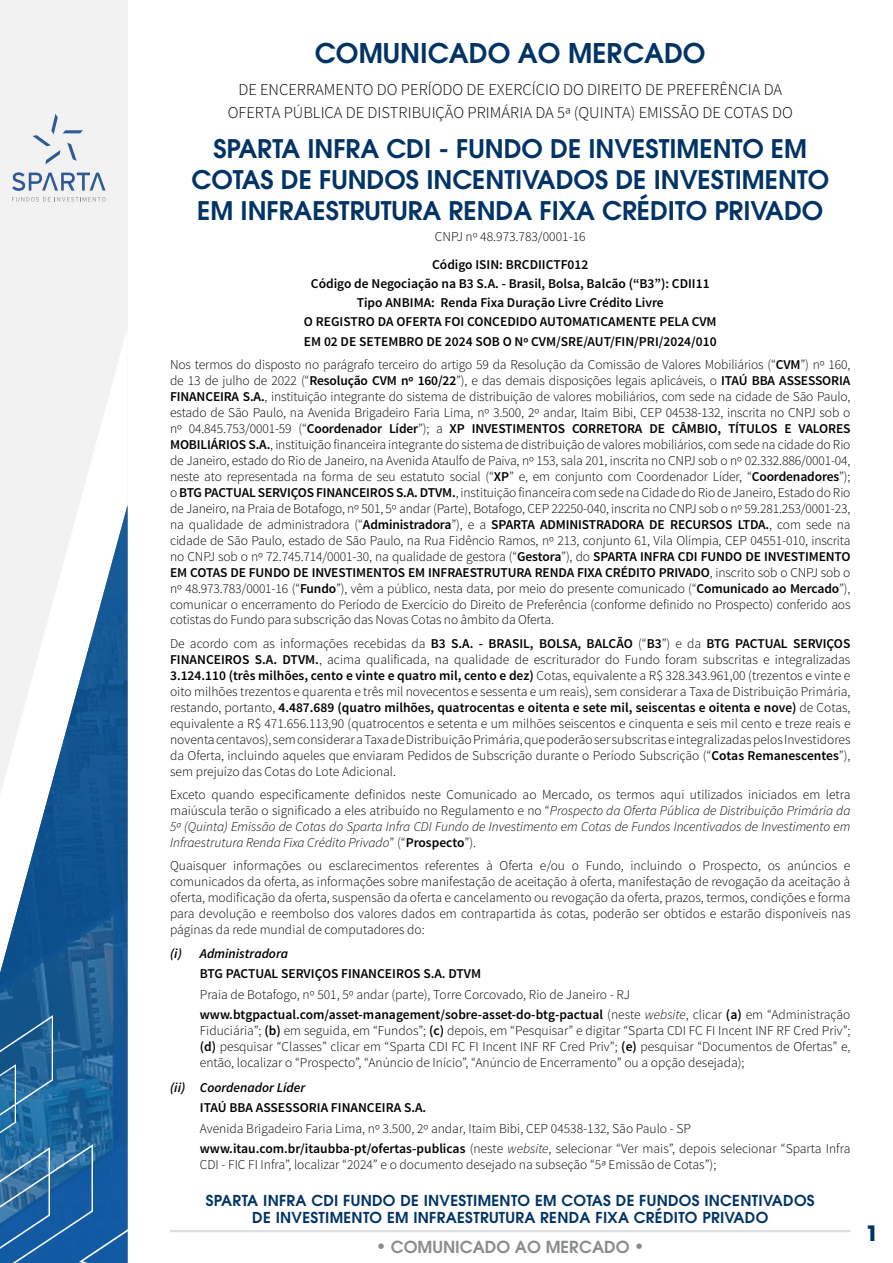
<style>
.page{position:relative;width:893px;height:1263px;background:#fff}
.page>*{position:absolute;margin:0;border:0;box-sizing:border-box;transform-origin:0 0}
.t1{font:600 27px "ITC Avant Garde Pro";color:#036}
.t2{font:600 25.5px/30.8px "ITC Avant Garde Pro";color:#036;text-align:center}
.t3{font:700 21px "ITC Avant Garde Pro";color:#036}
.t4{font:300 16.5px/23.2px "Source Sans Pro";color:#000;text-align:center}
.t5{font:600 16.5px "ITC Avant Garde Pro";color:#8a8c8e}
.t6{font:600 15px/16.5px "ITC Avant Garde Pro";letter-spacing:.02em;color:#036;text-align:center}
.t7{font:300 13.5px/15.9px "Source Sans Pro";color:#000;text-align:justify}
.t8{font:italic 300 13.5px/15.9px "Source Sans Pro";color:#000;text-align:justify}
.t9{font:600 13.5px/19.2px "Source Sans Pro";color:#000;text-align:center}
.t10{font:italic 600 13.5px "Source Sans Pro";color:#000}
.s1{font-weight:600}
.s2{font-style:normal}
.s3{font-weight:600;font-style:normal}
.s4{font-style:italic}
.s5{font-size:18px}
</style>
<div class="page">
<hr style="left:170px;top:1230px;width:680px;height:2px;background:#ccc">
<div style="left:0;top:0;width:128px;height:1263px;background:#f2f2f2"></div>
<svg style="left:80px;top:333px;width:47px;height:172px;fill:#fff"></svg>
<svg style="left:0;top:505px;width:128px;height:639px"></svg>
<img style="left:0;top:1015px;width:53px;height:129px">
<img style="left:0;top:1065px;width:16px;height:79px">
<img style="left:0;top:1144px;width:79px;height:119px">
<img style="left:0;top:1147px;width:50px;height:116px">
<img style="left:79px;top:1088px;width:49px;height:175px">
<svg style="left:12px;top:172px;width:94px;height:19px"></svg>
<svg style="left:12px;top:197px;width:94px;height:5px"></svg>
<svg style="left:33px;top:114px;width:50px;height:50px"></svg>
<h1 class="t1" style="left:315px;top:35px;width:392px">COMUNICADO AO MERCADO</h1>
<p class="t4" style="left:228px;top:78px;width:567px">DE ENCERRAMENTO DO PERÍODO DE EXERCÍCIO DO DIREITO DE PREFERÊNCIA DA<br>OFERTA PÚBLICA DE DISTRIBUIÇÃO PRIMÁRIA DA 5ª (QUINTA) EMISSÃO DE COTAS DO</p>
<h2 class="t2" style="left:191px;top:133px;width:639px">SPARTA INFRA CDI - FUNDO DE INVESTIMENTO EM<br>COTAS DE FUNDOS INCENTIVADOS DE INVESTIMENTO<br>EM INFRAESTRUTURA RENDA FIXA CRÉDITO PRIVADO</h2>
<p class="t7" style="left:435px;top:228px;width:152px">CNPJ nº 48.973.783/0001-16</p>
<p class="t9" style="left:304px;top:255px;width:414px">Código ISIN: BRCDIICTF012<br>Código de Negociação na B3 S.A. - Brasil, Bolsa, Balcão (“B3”): CDII11<br>Tipo ANBIMA: Renda Fixa Duração Livre Crédito Livre<br>O REGISTRO DA OFERTA FOI CONCEDIDO AUTOMATICAMENTE PELA CVM EM 02 DE SETEMBRO DE 2024 SOB O Nº CVM/SRE/AUT/FIN/PRI/2024/010</p>
<p class="t7" style="left:170px;top:357px;width:682px">Nos termos do disposto no parágrafo terceiro do artigo 59 da Resolução da Comissão de Valores Mobiliários (“<span class="s1">CVM</span>”) nº 160, de 13 de julho de 2022 (“<span class="s1">Resolução CVM nº 160/22</span>”), e das demais disposições legais aplicáveis, o <span class="s1">ITAÚ BBA ASSESSORIA FINANCEIRA S.A.</span>, instituição integrante do sistema de distribuição de valores mobiliários, com sede na cidade de São Paulo, estado de São Paulo, na Avenida Brigadeiro Faria Lima, nº 3.500, 2º andar, Itaim Bibi, CEP 04538-132, inscrita no CNPJ sob o nº 04.845.753/0001-59 (“<span class="s1">Coordenador Líder</span>”); a <span class="s1">XP INVESTIMENTOS CORRETORA DE CÂMBIO, TÍTULOS E VALORES MOBILIÁRIOS S.A.</span>, instituição financeira integrante do sistema de distribuição de valores mobiliários, com sede na cidade do Rio de Janeiro, estado do Rio de Janeiro, na Avenida Ataulfo de Paiva, nº 153, sala 201, inscrita no CNPJ sob o nº 02.332.886/0001-04, neste ato representada na forma de seu estatuto social (“<span class="s1">XP</span>” e, em conjunto com Coordenador Líder, “<span class="s1">Coordenadores</span>”); o <span class="s1">BTG PACTUAL SERVIÇOS FINANCEIROS S.A. DTVM.</span>, instituição financeira com sede na Cidade do Rio de Janeiro, Estado do Rio de Janeiro, na Praia de Botafogo, nº 501, 5º andar (Parte), Botafogo, CEP 22250-040, inscrita no CNPJ sob o nº 59.281.253/0001-23, na qualidade de administradora (“<span class="s1">Administradora</span>”), e a <span class="s1">SPARTA ADMINISTRADORA DE RECURSOS LTDA.</span>, com sede na cidade de São Paulo, estado de São Paulo, na Rua Fidêncio Ramos, nº 213, conjunto 61, Vila Olímpia, CEP 04551-010, inscrita no CNPJ sob o nº 72.745.714/0001-30, na qualidade de gestora (“<span class="s1">Gestora</span>”), do <span class="s1">SPARTA INFRA CDI FUNDO DE INVESTIMENTO EM COTAS DE FUNDO DE INVESTIMENTOS EM INFRAESTRUTURA RENDA FIXA CRÉDITO PRIVADO</span>, inscrito sob o CNPJ sob o nº 48.973.783/0001-16 (“<span class="s1">Fundo</span>”), vêm a público, nesta data, por meio do presente comunicado (“<span class="s1">Comunicado ao Mercado</span>”), comunicar o encerramento do Período de Exercício do Direito de Preferência (conforme definido no Prospecto) conferido aos cotistas do Fundo para subscrição das Novas Cotas no âmbito da Oferta.</p>
<p class="t7" style="left:170px;top:636px;width:682px">De acordo com as informações recebidas da <span class="s1">B3 S.A. - BRASIL, BOLSA, BALCÃO</span> (“<span class="s1">B3</span>”) e da <span class="s1">BTG PACTUAL SERVIÇOS FINANCEIROS S.A. DTVM.</span>, acima qualificada, na qualidade de escriturador do Fundo foram subscritas e integralizadas <span class="s1">3.124.110 (três milhões, cento e vinte e quatro mil, cento e dez)</span> Cotas, equivalente a R$ 328.343.961,00 (trezentos e vinte e oito milhões trezentos e quarenta e três mil novecentos e sessenta e um reais), sem considerar a Taxa de Distribuição Primária, restando, portanto, <span class="s1">4.487.689 (quatro milhões, quatrocentas e oitenta e sete mil, seiscentas e oitenta e nove)</span> de Cotas, equivalente a R$ 471.656.113,90 (quatrocentos e setenta e um milhões seiscentos e cinquenta e seis mil cento e treze reais e noventa centavos), sem considerar a Taxa de Distribuição Primária, que poderão ser subscritas e integralizadas pelos Investidores da Oferta, incluindo aqueles que enviaram Pedidos de Subscrição durante o Período Subscrição (“<span class="s1">Cotas Remanescentes</span>”), sem prejuízo das Cotas do Lote Adicional.</p>
<p class="t8" style="left:170px;top:787px;width:682px"><span class="s2">Exceto quando especificamente definidos neste Comunicado ao Mercado, os termos aqui utilizados iniciados em letra maiúscula terão o significado a eles atribuído no Regulamento e no “</span>Prospecto da Oferta Pública de Distribuição Primária da 5ª (Quinta) Emissão de Cotas do Sparta Infra CDI Fundo de Investimento em Cotas de Fundos Incentivados de Investimento em Infraestrutura Renda Fixa Crédito Privado<span class="s2">” (“</span><span class="s3">Prospecto</span><span class="s2">”).</span></p>
<p class="t7" style="left:170px;top:858px;width:682px">Quaisquer informações ou esclarecimentos referentes à Oferta e/ou o Fundo, incluindo o Prospecto, os anúncios e comunicados da oferta, as informações sobre manifestação de aceitação à oferta, manifestação de revogação da aceitação à oferta, modificação da oferta, suspensão da oferta e cancelamento ou revogação da oferta, prazos, termos, condições e forma para devolução e reembolso dos valores dados em contrapartida às cotas, poderão ser obtidos e estarão disponíveis nas páginas da rede mundial de computadores do:</p>
<p class="t10" style="left:170px;top:945px;width:120px">(i) Administradora</p>
<p class="t9" style="left:200px;top:964px;width:283px">BTG PACTUAL SERVIÇOS FINANCEIROS S.A. DTVM</p>
<p class="t7" style="left:200px;top:984px;width:652px;line-height:20.4px">Praia de Botafogo, nº 501, 5º andar (parte), Torre Corcovado, Rio de Janeiro - RJ <span class="s1">www.btgpactual.com/asset-management/sobre-asset-do-btg-pactual</span> (neste <span class="s4">website</span>, clicar <span class="s1">(a)</span> em “Administração</p>
<p class="t7" style="left:200px;top:1023px;width:652px">Fiduciária”; <span class="s1">(b)</span> em seguida, em “Fundos”; <span class="s1">(c)</span> depois, em “Pesquisar” e digitar “Sparta CDI FC FI Incent INF RF Cred Priv”; <span class="s1">(d)</span> pesquisar “Classes” clicar em “Sparta CDI FC FI Incent INF RF Cred Priv”; <span class="s1">(e)</span> pesquisar “Documentos de Ofertas” e, então, localizar o “Prospecto”, “Anúncio de Início”, “Anúncio de Encerramento” ou a opção desejada);</p>
<p class="t10" style="left:170px;top:1079px;width:137px">(ii) Coordenador Líder</p>
<p class="t9" style="left:200px;top:1099px;width:228px">ITAÚ BBA ASSESSORIA FINANCEIRA S.A.</p>
<p class="t7" style="left:200px;top:1118px;width:652px;line-height:20.4px">Avenida Brigadeiro Faria Lima, nº 3.500, 2º andar, Itaim Bibi, CEP 04538-132, São Paulo - SP <span class="s1">www.itau.com.br/itaubba-pt/ofertas-publicas</span> (neste <span class="s4">website</span>, selecionar “Ver mais”, depois selecionar “Sparta Infra</p>
<p class="t7" style="left:200px;top:1157px;width:518px">CDI - FIC FI Infra”, localizar “2024” e o documento desejado na subseção “5ª Emissão de Cotas”);</p>
<p class="t6" style="left:206px;top:1192px;width:610px">SPARTA INFRA CDI FUNDO DE INVESTIMENTO EM COTAS DE FUNDOS INCENTIVADOS<br>DE INVESTIMENTO EM INFRAESTRUTURA RENDA FIXA CRÉDITO PRIVADO</p>
<p class="t5" style="left:376px;top:1236px;width:270px"><span class="s5">•</span> COMUNICADO AO MERCADO <span class="s5">•</span></p>
<h3 class="t3" style="left:866px;top:1219px;width:14px">1</h3>
</div>
